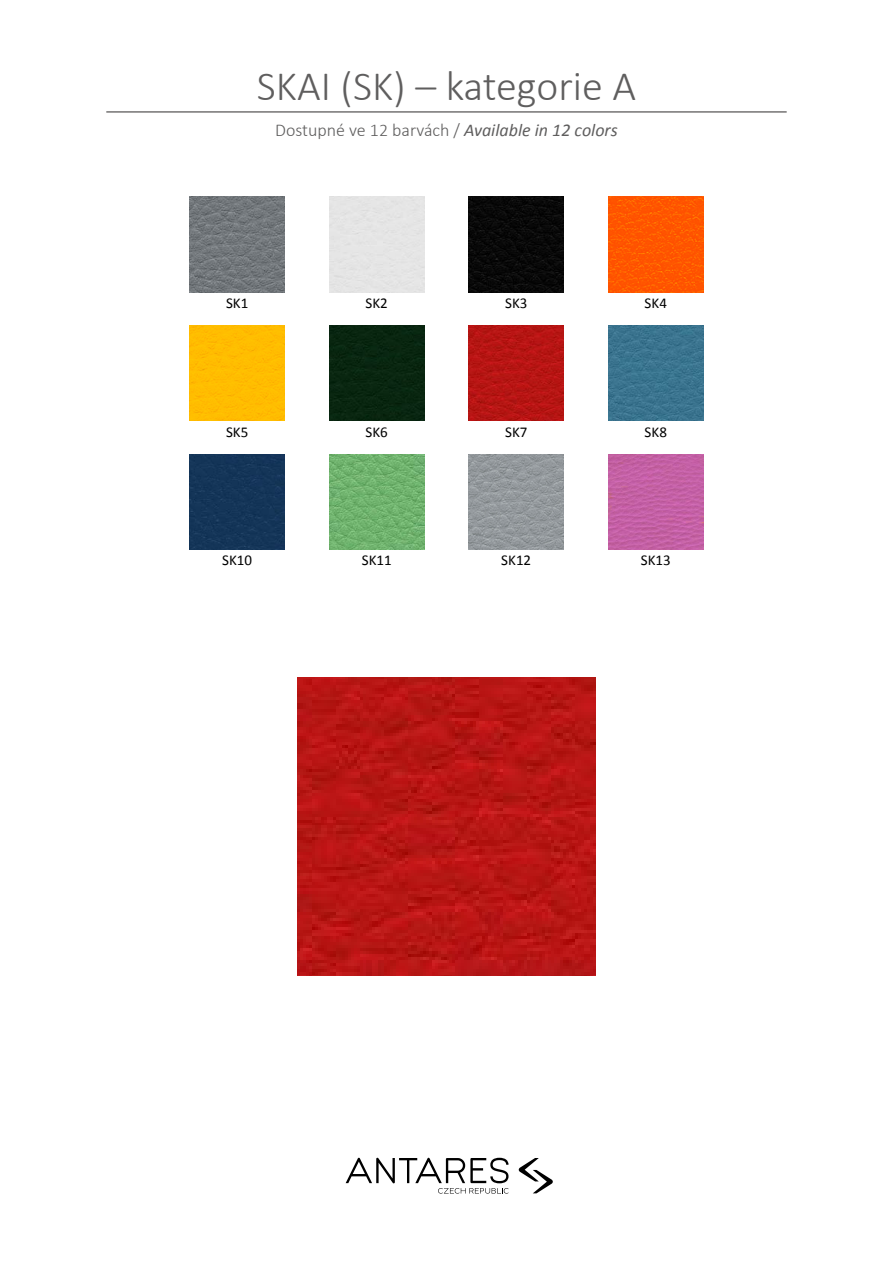
<style>
.page{position:relative;width:893px;height:1263px;background:#fff}
.page>*{position:absolute;margin:0;border:0;box-sizing:border-box;transform-origin:0 0}
.t1{font:300 42px "Calibri";color:#5f5e5e}
.t2{font:300 18px "Calibri";color:#5f5e5e}
.t3{font:15px "Calibri";color:#000}
.s1{font-weight:400;font-style:italic}
</style>
<div class="page">
<hr style="left:106px;top:111px;width:681px;height:2px;background:#5f5e5e">
<svg style="left:519px;top:1158px;width:34px;height:35px"></svg>
<svg style="left:346px;top:1158px;width:162px;height:35px"></svg>
<img style="left:298px;top:678px;width:297px;height:297px">
<img style="left:190px;top:197px;width:95px;height:95px">
<div style="left:329px;top:326px;width:95px;height:95px;background:#092610"></div>
<img style="left:329px;top:454px;width:95px;height:95px">
<img style="left:469px;top:326px;width:95px;height:95px">
<img style="left:469px;top:454px;width:95px;height:95px">
<div style="left:469px;top:197px;width:95px;height:95px;background:#090909"></div>
<img style="left:608px;top:326px;width:95px;height:95px">
<img style="left:608px;top:454px;width:95px;height:95px">
<div style="left:190px;top:326px;width:95px;height:95px;background:#ffbd00"></div>
<div style="left:190px;top:454px;width:95px;height:95px;background:#143558"></div>
<img style="left:608px;top:197px;width:95px;height:95px">
<h1 class="t1" style="left:257px;top:60px;width:381px">SKAI (SK) – kategorie A</h1>
<p class="t2" style="left:275px;top:119px;width:344px">Dostupné ve 12 barvách / <span class="s1">Available in 12 colors</span></p>
<p class="t3" style="left:226px;top:294px;width:24px">SK1</p>
<p class="t3" style="left:366px;top:294px;width:24px">SK2</p>
<p class="t3" style="left:505px;top:294px;width:24px">SK3</p>
<p class="t3" style="left:645px;top:294px;width:24px">SK4</p>
<p class="t3" style="left:226px;top:422px;width:24px">SK5</p>
<p class="t3" style="left:366px;top:422px;width:24px">SK6</p>
<p class="t3" style="left:505px;top:422px;width:24px">SK7</p>
<p class="t3" style="left:645px;top:422px;width:24px">SK8</p>
<p class="t3" style="left:222px;top:551px;width:31px">SK10</p>
<p class="t3" style="left:362px;top:551px;width:31px">SK11</p>
<p class="t3" style="left:501px;top:551px;width:31px">SK12</p>
<p class="t3" style="left:641px;top:551px;width:31px">SK13</p>
</div>
